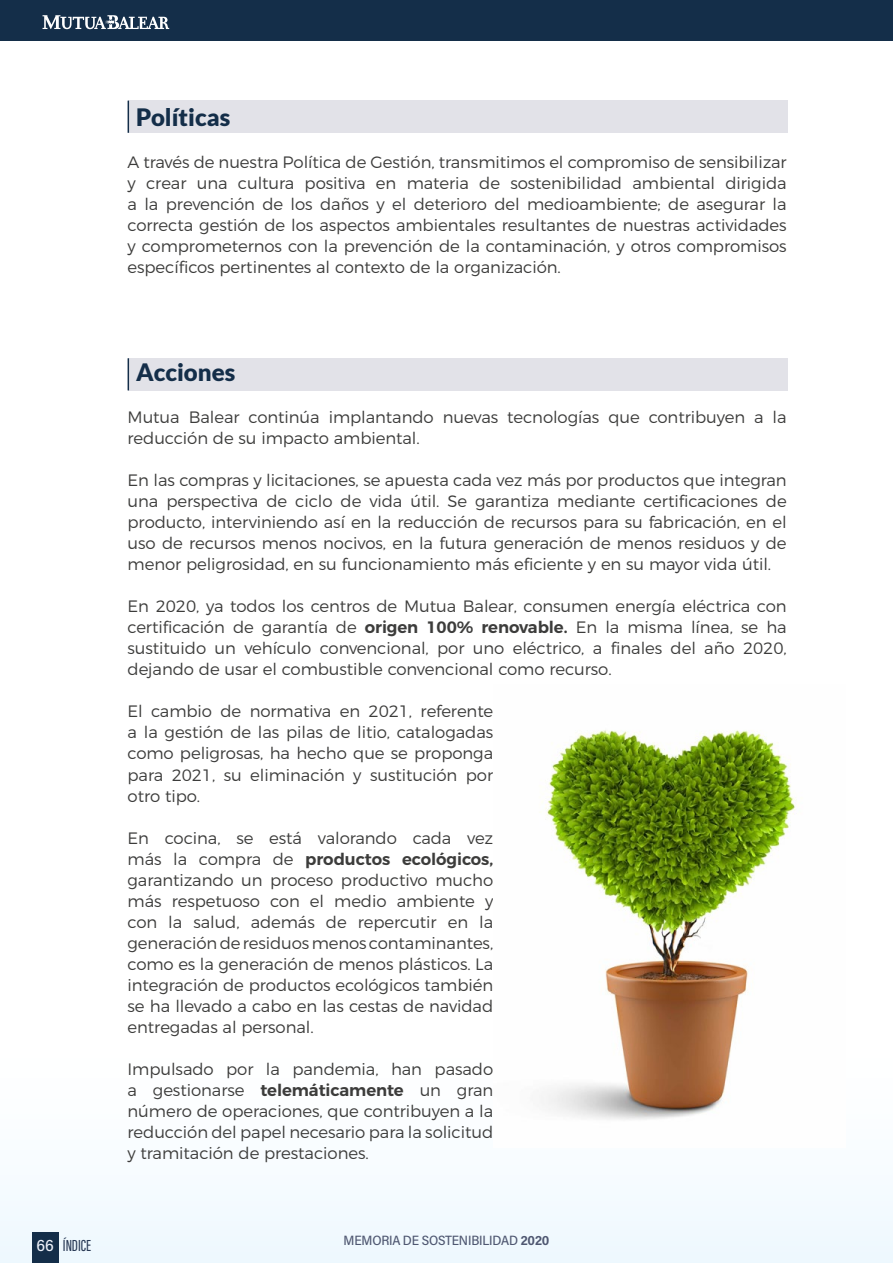
<style>
.page{position:relative;width:893px;height:1263px;background:#fff}
.page>*{position:absolute;margin:0;border:0;box-sizing:border-box;transform-origin:0 0}
.Subapartados_B2{font:900 24px "Lato";color:#142e49}
.Texto_base{font:300 16.5px/21px "Montserrat";letter-spacing:-.005em;color:#3c3c3b;text-align:justify}
.t1{font:16.5px "Acumin Variable Concept";letter-spacing:-.005em;color:#283955}
.t2{font:13.5px "Acumin Variable Concept";letter-spacing:-.015em;color:#4f5771}
.s1{color:#edf1f9}
.s2{font-weight:600}
</style>
<div class="page">
<div style="left:0;top:0;width:893px;height:41px;background:#142e49"></div>
<svg style="left:43px;top:15px;width:126px;height:14px"></svg>
<div style="left:32px;top:1232px;width:26px;height:31px;background:#142e49"></div>
<div style="left:128px;top:101px;width:659px;height:32px;background:#e2e2e8"></div>
<hr style="left:128px;top:101px;width:1px;height:32px;background:#142e49">
<div style="left:128px;top:358px;width:659px;height:32px;background:#e2e2e8"></div>
<hr style="left:128px;top:358px;width:1px;height:32px;background:#142e49">
<img style="left:541px;top:730px;width:254px;height:390px">
<p class="t1" style="left:37px;top:1234px;width:56px"><span class="s1">66</span> ÍNDICE</p>
<p class="Subapartados_B2" style="left:136px;top:103px;width:96px">Políticas</p>
<p class="Texto_base" style="left:128px;top:150px;width:661px">A través de nuestra Política de Gestión, transmitimos el compromiso de sensibilizar y crear una cultura positiva en materia de sostenibilidad ambiental dirigida a la prevención de los daños y el deterioro del medioambiente; de asegurar la correcta gestión de los aspectos ambientales resultantes de nuestras actividades y comprometernos con la prevención de la contaminación, y otros compromisos específicos pertinentes al contexto de la organización.</p>
<p class="Subapartados_B2" style="left:136px;top:358px;width:101px">Acciones</p>
<p class="Texto_base" style="left:128px;top:406px;width:661px">Mutua Balear continúa implantando nuevas tecnologías que contribuyen a la reducción de su impacto ambiental.</p>
<p class="Texto_base" style="left:128px;top:469px;width:661px">En las compras y licitaciones, se apuesta cada vez más por productos que integran una perspectiva de ciclo de vida útil. Se garantiza mediante certificaciones de producto, interviniendo así en la reducción de recursos para su fabricación, en el uso de recursos menos nocivos, en la futura generación de menos residuos y de menor peligrosidad, en su funcionamiento más eficiente y en su mayor vida útil.</p>
<p class="Texto_base" style="left:128px;top:595px;width:661px">En 2020, ya todos los centros de Mutua Balear, consumen energía eléctrica con certificación de garantía de <span class="s2">origen 100% renovable.</span> En la misma línea, se ha sustituido un vehículo convencional, por uno eléctrico, a finales del año 2020, dejando de usar el combustible convencional como recurso.</p>
<p class="Texto_base" style="left:128px;top:700px;width:367px">El cambio de normativa en 2021, referente a la gestión de las pilas de litio, catalogadas como peligrosas, ha hecho que se proponga para 2021, su eliminación y sustitución por otro tipo.</p>
<p class="Texto_base" style="left:128px;top:826px;width:367px">En cocina, se está valorando cada vez más la compra de <span class="s2">productos ecológicos, </span>garantizando un proceso productivo mucho más respetuoso con el medio ambiente y con la salud, además de repercutir en la generación de residuos menos contaminantes, como es la generación de menos plásticos. La integración de productos ecológicos también se ha llevado a cabo en las cestas de navidad entregadas al personal.</p>
<p class="Texto_base" style="left:128px;top:1057px;width:367px">Impulsado por la pandemia, han pasado a gestionarse <span class="s2">telemáticamente</span> un gran número de operaciones, que contribuyen a la reducción del papel necesario para la solicitud y tramitación de prestaciones.</p>
<p class="t2" style="left:344px;top:1231px;width:207px">MEMORIA DE SOSTENIBILIDAD 2020</p>
</div>
